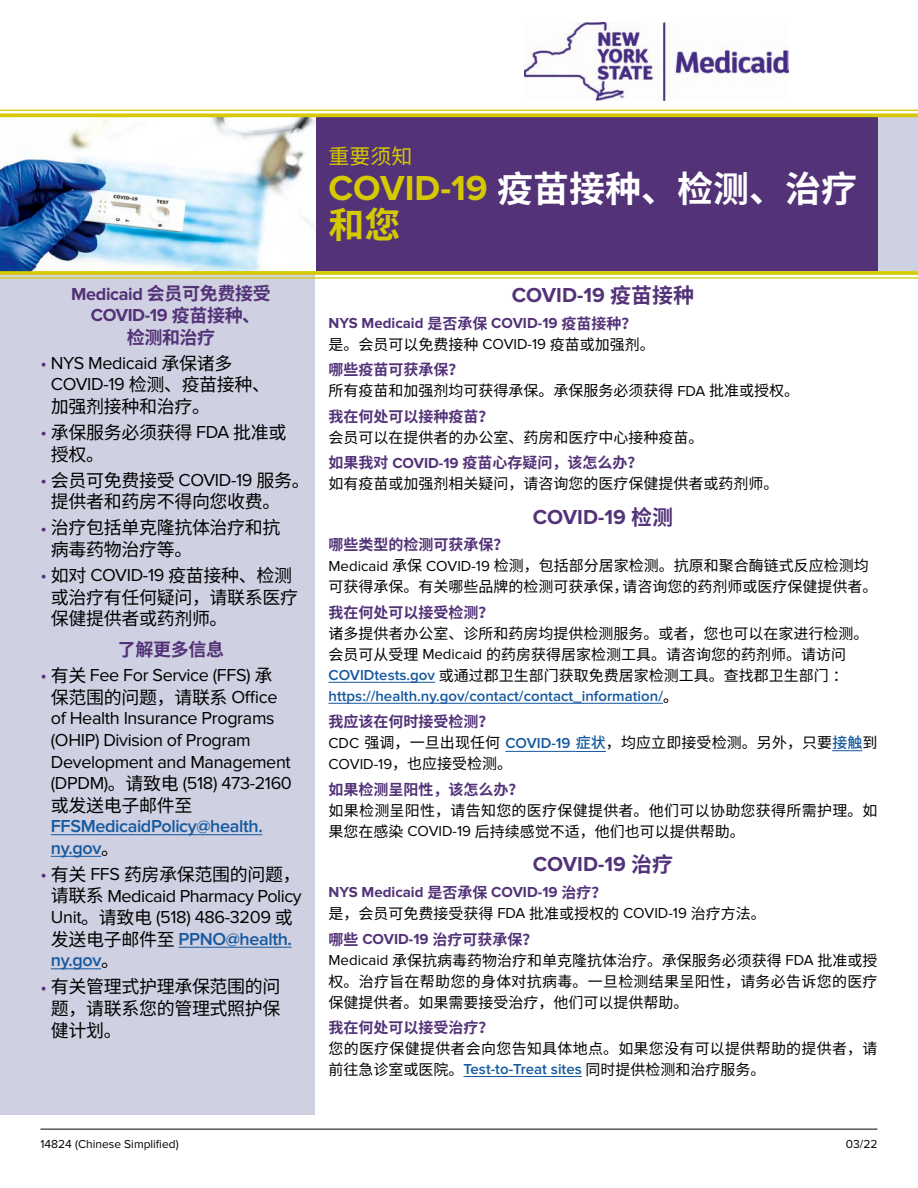
<style>
.page{position:relative;width:918px;height:1188px;background:#fff}
.page>*{position:absolute;margin:0;border:0;box-sizing:border-box;transform-origin:0 0}
.t1{font:700 36px/36px "Noto Sans CJ Ksc";color:#fff}
.t2{font:700 21px "Proxima Nova";color:#533278}
.t3{font:21px "Noto Sans CJ Ksc";color:#d5c900}
.t4{font:18px/21.6px "Proxima Nova";letter-spacing:-.02em;color:#000}
.t5{font:18px/21.6px "Noto Sans CJ Ksc";letter-spacing:-.02em;color:#000}
.t6{font:600 18px/21.6px "Proxima Nova";letter-spacing:-.02em;color:#15599f}
.t7{font:700 18px/21.6px "Proxima Nova";letter-spacing:-.02em;color:#533278;text-align:center}
.t8{font:700 18px "Noto Sans CJ Ksc";letter-spacing:-.02em;color:#533278}
.t9{font:15px/21px "Noto Sans CJ Ksc";color:#000}
.t10{font:15px/21px "Noto Sans CJ Ksc";letter-spacing:.02em;color:#000}
.t11{font:700 15px "Proxima Nova";color:#533278}
.t12{font:600 15px "Proxima Nova";color:#15599f}
.t13{font:700 15px "Noto Sans CJ Ksc";color:#533278}
.t14{font:15px "Proxima Nova";color:#000}
.t15{font:12px "Proxima Nova";color:#000}
.s1{font-family:"Noto Sans CJ Ksc"}
.s2{color:#533278}
.s3{font-family:"Proxima Nova";color:#533278}
.s4{font-family:"Proxima Nova"}
.s5{font-family:"Noto Sans CJ Ksc";font-weight:400;color:#000}
.s6{font-weight:600;color:#15599f}
.s7{font-family:"Proxima Nova";color:#d5c900}
.s8{color:#d5c900}
.s9{font-weight:700;color:#533278}
.s10{font-family:"Proxima Nova";font-weight:700;color:#533278}
.s11{font-family:"Proxima Nova";font-weight:600;color:#15599f}
.s12{font-family:"Noto Sans CJ Ksc";font-weight:500;color:#000}
.s13{font-weight:500;color:#15599f}
</style>
<div class="page">
<div style="left:370px;top:117px;width:548px;height:154px;background:#cfd0e1"></div>
<div style="left:0;top:225px;width:315px;height:889px;background:#cfd0e1"></div>
<img style="left:0;top:117px;width:316px;height:154px">
<div style="left:316px;top:117px;width:562px;height:154px;background:#533278"></div>
<hr style="left:0;top:277px;width:918px;height:2px;background:#d5c900">
<svg style="left:0;top:271px;width:918px;height:4px;fill:#d5c908"></svg>
<svg style="left:0;top:113px;width:918px;height:4px;fill:#d5c900"></svg>
<hr style="left:0;top:110px;width:918px;height:1px;background:#d5c900">
<hr style="left:51px;top:834px;width:211px;height:1px;background:#15599f">
<hr style="left:51px;top:856px;width:50px;height:1px;background:#15599f">
<hr style="left:179px;top:947px;width:113px;height:1px;background:#15599f">
<hr style="left:51px;top:969px;width:50px;height:1px;background:#15599f">
<hr style="left:328px;top:682px;width:107px;height:1px;background:#15599f">
<hr style="left:328px;top:703px;width:335px;height:1px;background:#15599f">
<hr style="left:505px;top:751px;width:71px;height:1px;background:#15599f">
<hr style="left:576px;top:751px;width:30px;height:1px;background:#15599f">
<hr style="left:832px;top:750px;width:30px;height:1px;background:#15599f">
<hr style="left:464px;top:1076px;width:118px;height:1px;background:#15599f">
<hr style="left:40px;top:1129px;width:838px;height:1px;background:#000">
<img style="left:525px;top:23px;width:264px;height:78px">
<p class="t7" style="left:71px;top:283px;width:201px">Medicaid <span class="s1">会员可免费接受<br></span>COVID-19 <span class="s1">疫苗接种、</span></p>
<p class="t8" style="left:127px;top:327px;width:90px">检测和治疗</p>
<p class="t4" style="left:51px;top:352px;width:221px;text-indent:-10px"><span class="s2">•</span> NYS Medicaid <span class="s1">承保诸多<br></span>COVID-19 <span class="s1">检测、疫苗接种、</span></p>
<p class="t5" style="left:51px;top:396px;width:161px">加强剂接种和治疗。</p>
<p class="t5" style="left:51px;top:422px;width:237px;text-indent:-10px"><span class="s3">•</span> 承保服务必须获得 <span class="s4">FDA</span> 批准或授权。</p>
<p class="t5" style="left:51px;top:470px;width:260px;text-indent:-10px"><span class="s3">•</span> 会员可免费接受 <span class="s4">COVID-19</span> 服务。提供者和药房不得向您收费。</p>
<p class="t5" style="left:51px;top:517px;width:231px;text-indent:-10px"><span class="s3">•</span> 治疗包括单克隆抗体治疗和抗病毒药物治疗等。</p>
<p class="t5" style="left:51px;top:565px;width:249px;text-indent:-10px"><span class="s3">•</span> 如对 <span class="s4">COVID-19</span> 疫苗接种、检测或治疗有任何疑问，请联系医疗保健提供者或药剂师。</p>
<p class="t8" style="left:118px;top:639px;width:108px">了解更多信息</p>
<p class="t4" style="left:41px;top:665px;width:234px"><span class="s2">•</span> <span class="s1">有关</span> Fee For Service (FFS) <span class="s1">承</span></p>
<p class="t5" style="left:51px;top:687px;width:228px">保范围的问题，请联系 <span class="s4">Office</span></p>
<p class="t4" style="left:51px;top:708px;width:243px">of Health Insurance Programs (OHIP) Division of Program<br>Development and Management (DPDM)<span class="s1">。请致电</span> (518) 473-2160</p>
<p class="t5" style="left:51px;top:795px;width:143px">或发送电子邮件至</p>
<p class="t6" style="left:51px;top:816px;width:213px">FFSMedicaidPolicy@health. ny.gov<span class="s5">。</span></p>
<p class="t5" style="left:41px;top:864px;width:262px"><span class="s3">•</span> 有关 <span class="s4">FFS</span> 药房承保范围的问题，</p>
<p class="t4" style="left:51px;top:885px;width:252px"><span class="s1">请联系</span> Medicaid Pharmacy Policy<br>Unit<span class="s1">。请致电</span> (518) 486-3209 <span class="s1">或发送电子邮件至</span> <span class="s6">PPNO@health. ny.gov</span><span class="s1">。</span></p>
<p class="t5" style="left:51px;top:976px;width:231px;text-align:justify;text-indent:-10px"><span class="s3">•</span> 有关管理式护理承保范围的问题，请联系您的管理式照护保健计划。</p>
<h2 class="t3" style="left:328px;top:144px;width:85px">重要须知</h2>
<h1 class="t1" style="left:328px;top:172px;width:530px"><span class="s7">COVID-19</span> 疫苗接种、检测、治疗<span class="s8">和您</span></h1>
<h2 class="t2" style="left:512px;top:283px;width:184px">COVID-19 <span class="s1">疫苗接种</span></h2>
<p class="t11" style="left:328px;top:314px;width:309px">NYS Medicaid <span class="s1">是否承保</span> COVID-19 <span class="s1">疫苗接种？</span></p>
<p class="t9" style="left:328px;top:332px;width:328px;line-height:25.5px">是。会员可以免费接种 <span class="s4">COVID-19</span> 疫苗或加强剂。<span class="s9">哪些疫苗可获承保？</span></p>
<p class="t9" style="left:328px;top:378px;width:472px;line-height:25.5px">所有疫苗和加强剂均可获得承保。承保服务必须获得 <span class="s4">FDA</span> 批准或授权。<span class="s9">我在何处可以接种疫苗？</span></p>
<p class="t9" style="left:329px;top:425px;width:376px;line-height:25.5px">会员可以在提供者的办公室、药房和医疗中心接种疫苗。<span class="s9">如果我对</span> <span class="s10">COVID-19</span> <span class="s9">疫苗心存疑问，该怎么办？</span></p>
<p class="t9" style="left:329px;top:474px;width:451px">如有疫苗或加强剂相关疑问，请咨询您的医疗保健提供者或药剂师。</p>
<h2 class="t2" style="left:533px;top:505px;width:142px">COVID-19 <span class="s1">检测</span></h2>
<p class="t9" style="left:328px;top:535px;width:550px"><span class="s9">哪些类型的检测可获承保？<br></span><span class="s4">Medicaid</span> 承保 <span class="s4">COVID-19</span> 检测，包括部分居家检测。抗原和聚合酶链式反应检测均可获得承保。有关哪些品牌的检测可获承保，请咨询您的药剂师或医疗保健提供者。</p>
<p class="t13" style="left:328px;top:604px;width:166px">我在何处可以接受检测？</p>
<p class="t9" style="left:328px;top:623px;width:541px">诸多提供者办公室、诊所和药房均提供检测服务。或者，您也可以在家进行检测。会员可从受理 <span class="s4">Medicaid</span> 的药房获得居家检测工具。请咨询您的药剂师。请访问<br><span class="s11">COVIDtests.gov</span> 或通过郡卫生部门获取免费居家检测工具。查找郡卫生部门：</p>
<p class="t12" style="left:329px;top:688px;width:351px">https://health.ny.gov/contact/contact_information/<span class="s12">。</span></p>
<p class="t9" style="left:329px;top:712px;width:551px"><span class="s9">我应该在何时接受检测？<br></span><span class="s4">CDC</span> 强调，一旦出现任何 <span class="s11">COVID-19</span> <span class="s13">症状</span>，均应立即接受检测。另外，只要<span class="s13">接触</span>到</p>
<p class="t14" style="left:329px;top:755px;width:185px">COVID-19<span class="s1">，也应接受检测。</span></p>
<p class="t13" style="left:329px;top:781px;width:196px">如果检测呈阳性，该怎么办？</p>
<p class="t10" style="left:329px;top:800px;width:551px">如果检测呈阳性，请告知您的医疗保健提供者。他们可以协助您获得所需护理。如果您在感染 <span class="s4">COVID-19</span> 后持续感觉不适，他们也可以提供帮助。</p>
<h2 class="t2" style="left:533px;top:852px;width:142px">COVID-19 <span class="s1">治疗</span></h2>
<p class="t11" style="left:328px;top:884px;width:279px">NYS Medicaid <span class="s1">是否承保</span> COVID-19 <span class="s1">治疗？</span></p>
<p class="t9" style="left:328px;top:901px;width:439px;line-height:25.5px">是，会员可免费接受获得 <span class="s4">FDA</span> 批准或授权的 <span class="s4">COVID-19</span> 治疗方法。<span class="s9">哪些</span> <span class="s10">COVID-19</span> <span class="s9">治疗可获承保？</span></p>
<p class="t9" style="left:329px;top:950px;width:551px;text-align:justify"><span class="s4">Medicaid</span> 承保抗病毒药物治疗和单克隆抗体治疗。承保服务必须获得 <span class="s4">FDA</span> 批准或授权。治疗旨在帮助您的身体对抗病毒。一旦检测结果呈阳性，请务必告诉您的医疗保健提供者。如果需要接受治疗，他们可以提供帮助。</p>
<p class="t13" style="left:329px;top:1019px;width:166px">我在何处可以接受治疗？</p>
<p class="t10" style="left:329px;top:1039px;width:550px">您的医疗保健提供者会向您告知具体地点。如果您没有可以提供帮助的提供者，请前往急诊室或医院。<span class="s11">Test-to-Treat sites</span> 同时提供检测和治疗服务。</p>
<p class="t15" style="left:40px;top:1137px;width:140px">14824 (Chinese Simplified)</p>
<p class="t15" style="left:846px;top:1137px;width:33px">03/22</p>
</div>
